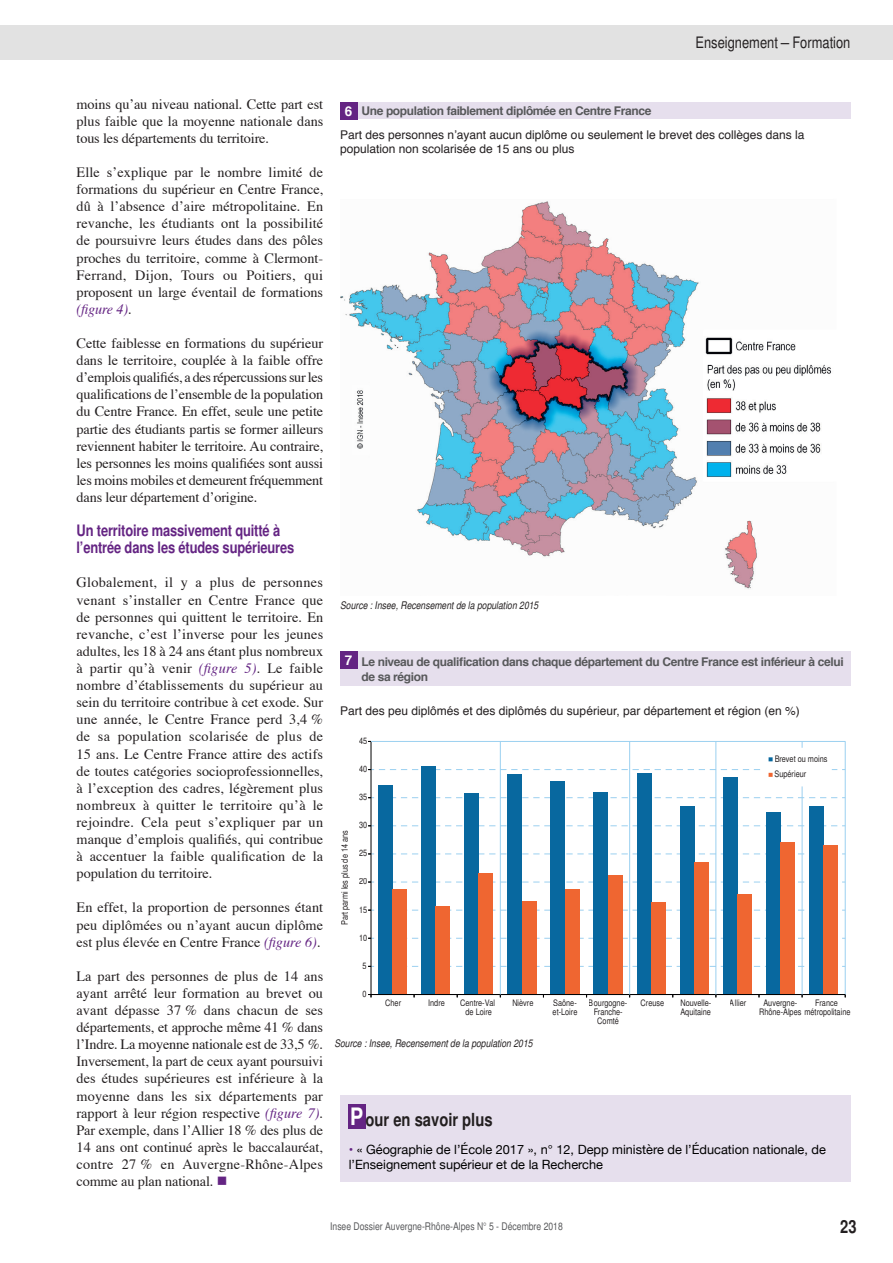
<style>
.page{position:relative;width:893px;height:1263px;background:#fff}
.page>*{position:absolute;margin:0;border:0;box-sizing:border-box;transform-origin:0 0}
.t1{font:700 condensed 18px "Helvetica";color:#231f20}
.t2{font:700 condensed 15.75px/17.1px "Helvetica";letter-spacing:-.01em;color:#642483}
.t3{font:condensed 15.75px "Helvetica";color:#231f20}
.t4{font:14.25px/17.1px "Times";color:#231f20;text-align:justify}
.t5{font:700 13.5px "Helvetica";color:#fff}
.t6{font:12.75px/15px "Helvetica Neue";color:#000}
.t7{font:12px/14.4px "Helvetica";color:#231f20}
.t8{font:700 12px/14.4px "Helvetica";letter-spacing:-.03em;color:#57585a}
.t9{font:italic condensed 10.5px "Helvetica";color:#231f20}
.t10{font:condensed 10.5px "Helvetica";color:#57585a}
.t11{font:condensed 9px/9.3px "Helvetica";color:#231f20}
.s1{font-style:italic;color:#642483}
.s2{color:#642483}
.s3{font-size:13.5px;color:#fff}
.s4{font-size:24px;color:#fff}
</style>
<div class="page">
<div style="left:0;top:26px;width:893px;height:34px;background:#e2e2e2"></div>
<div style="left:340px;top:1095px;width:510px;height:87px;background:#e6dfed"></div>
<div style="left:348px;top:1104px;width:17px;height:25px;background:#642483"></div>
<div style="left:340px;top:102px;width:510px;height:17px;background:#e6dfed"></div>
<div style="left:340px;top:102px;width:17px;height:17px;background:#642483"></div>
<div style="left:340px;top:652px;width:510px;height:34px;background:#e6dfed"></div>
<div style="left:340px;top:652px;width:17px;height:17px;background:#642483"></div>
<svg style="left:371px;top:741px;width:475px;height:254px"></svg>
<hr style="left:371px;top:994px;width:474px;height:1px;background:#000001">
<hr style="left:500px;top:741px;width:1px;height:253px;background:#9bd0f0">
<hr style="left:629px;top:741px;width:1px;height:253px;background:#9bd0f0">
<hr style="left:716px;top:741px;width:1px;height:253px;background:#9bd0f0">
<hr style="left:802px;top:741px;width:1px;height:253px;background:#9bd0f0">
<svg style="left:368px;top:748px;width:477px;height:38px"></svg>
<img style="left:340px;top:201px;width:491px;height:388px">
<p class="t3" style="left:695px;top:33px;width:157px">Enseignement – Formation</p>
<p class="t4" style="left:77px;top:94px;width:248px">moins qu’au niveau national. Cette part est plus faible que la moyenne nationale dans tous les départements du territoire.</p>
<p class="t4" style="left:77px;top:162px;width:248px">Elle s’explique par le nombre limité de formations du supérieur en Centre France, dû à l’absence d’aire métropolitaine. En revanche, les étudiants ont la possibilité de poursuivre leurs études dans des pôles proches du territoire, comme à Clermont-Ferrand, Dijon, Tours ou Poitiers, qui proposent un large éventail de formations <span class="s1">(figure 4)</span>.</p>
<p class="t4" style="left:77px;top:333px;width:248px">Cette faiblesse en formations du supérieur dans le territoire, couplée à la faible offre d’emplois qualifiés, a des répercussions sur les qualifications de l’ensemble de la population du Centre France. En effet, seule une petite partie des étudiants partis se former ailleurs reviennent habiter le territoire. Au contraire, les personnes les moins qualifiées sont aussi les moins mobiles et demeurent fréquemment dans leur département d’origine.</p>
<p class="t2" style="left:77px;top:522px;width:219px">Un territoire massivement quitté à l’entrée dans les études supérieures</p>
<p class="t4" style="left:77px;top:573px;width:248px">Globalement, il y a plus de personnes venant s’installer en Centre France que de personnes qui quittent le territoire. En revanche, c’est l’inverse pour les jeunes adultes, les 18 à 24 ans étant plus nombreux à partir qu’à venir <span class="s1">(figure 5)</span>. Le faible nombre d’établissements du supérieur au sein du territoire contribue à cet exode. Sur une année, le Centre France perd 3,4 % de sa population scolarisée de plus de 15 ans. Le Centre France attire des actifs de toutes catégories socioprofessionnelles, à l’exception des cadres, légèrement plus nombreux à quitter le territoire qu’à le rejoindre. Cela peut s’expliquer par un manque d’emplois qualifiés, qui contribue à accentuer la faible qualification de la population du territoire.</p>
<p class="t4" style="left:77px;top:898px;width:248px">En effet, la proportion de personnes étant peu diplômées ou n’ayant aucun diplôme est plus élevée en Centre France <span class="s1">(figure 6)</span>.</p>
<p class="t4" style="left:77px;top:966px;width:248px">La part des personnes de plus de 14 ans ayant arrêté leur formation au brevet ou avant dépasse 37 % dans chacun de ses départements, et approche même 41 % dans l’Indre. La moyenne nationale est de 33,5 %.<br>Inversement, la part de ceux ayant poursuivi des études supérieures est inférieure à la moyenne dans les six départements par rapport à leur région respective <span class="s1">(figure 7)</span>.<br>Par exemple, dans l’Allier 18 % des plus de 14 ans ont continué après le baccalauréat, contre 27 % en Auvergne-Rhône-Alpes comme au plan national. <span class="s2">■</span></p>
<p class="t8" style="left:345px;top:104px;width:308px"><span class="s3">6</span> Une population faiblement diplômée en Centre France</p>
<p class="t7" style="left:340px;top:127px;width:466px">Part des personnes n’ayant aucun diplôme ou seulement le brevet des collèges dans la population non scolarisée de 15 ans ou plus</p>
<p class="t9" style="left:340px;top:599px;width:200px">Source : Insee, Recensement de la population 2015</p>
<p class="t5" style="left:345px;top:650px;width:9px">7</p>
<p class="t8" style="left:361px;top:655px;width:484px">Le niveau de qualification dans chaque département du Centre France est inférieur à celui de sa région</p>
<p class="t7" style="left:340px;top:704px;width:461px">Part des peu diplômés et des diplômés du supérieur, par département et région (en %)</p>
<p class="t11" style="left:340px;top:925px;width:96px;rotate:-90deg">Part parmi les plus de 14 ans</p>
<p class="t11" style="left:359px;top:736px;width:10px">45</p>
<p class="t11" style="left:359px;top:764px;width:10px">40</p>
<p class="t11" style="left:359px;top:792px;width:10px">35</p>
<p class="t11" style="left:359px;top:820px;width:10px">30</p>
<p class="t11" style="left:359px;top:848px;width:10px">25</p>
<p class="t11" style="left:359px;top:876px;width:10px">20</p>
<p class="t11" style="left:359px;top:905px;width:10px">15</p>
<p class="t11" style="left:359px;top:933px;width:10px">10</p>
<p class="t11" style="left:363px;top:961px;width:6px">5</p>
<p class="t11" style="left:363px;top:989px;width:6px">0</p>
<p class="t11" style="left:774px;top:751px;width:54px;line-height:15.5px">Brevet ou moins<br>Supérieur</p>
<p class="t11" style="left:385px;top:998px;width:17px">Cher</p>
<p class="t11" style="left:428px;top:997px;width:18px">Indre</p>
<p class="t11" style="left:460px;top:997px;width:36px;text-align:center">Centre-Val de Loire</p>
<p class="t11" style="left:512px;top:997px;width:23px">Nièvre</p>
<p class="t11" style="left:553px;top:997px;width:26px">Saône&shy;et-Loire</p>
<p class="t11" style="left:589px;top:997px;width:40px;text-align:center">Bourgogne-<br>Franche-<br>Comté</p>
<p class="t11" style="left:641px;top:998px;width:25px">Creuse</p>
<p class="t11" style="left:680px;top:997px;width:32px">Nouvelle-<br>Aquitaine</p>
<p class="t11" style="left:730px;top:997px;width:18px">Allier</p>
<p class="t11" style="left:759px;top:997px;width:93px;text-indent:4px">Auvergne-<br>Rhône-Alpes métropolitaine</p>
<p class="t11" style="left:815px;top:997px;width:24px">France</p>
<p class="t9" style="left:334px;top:1037px;width:200px">Source : Insee, Recensement de la population 2015</p>
<p class="t1" style="left:350px;top:1109px;width:144px"><span class="s4">P</span>our en savoir plus</p>
<p class="t6" style="left:349px;top:1143px;width:479px"><span class="s2">•</span> « Géographie de l’École 2017 », n° 12, Depp ministère de l’Éducation nationale, de l’Enseignement supérieur et de la Recherche</p>
<p class="t10" style="left:330px;top:1220px;width:234px">Insee Dossier Auvergne-Rhône-Alpes N° 5 - Décembre 2018</p>
<p class="t1" style="left:840px;top:1216px;width:18px">23</p>
</div>
